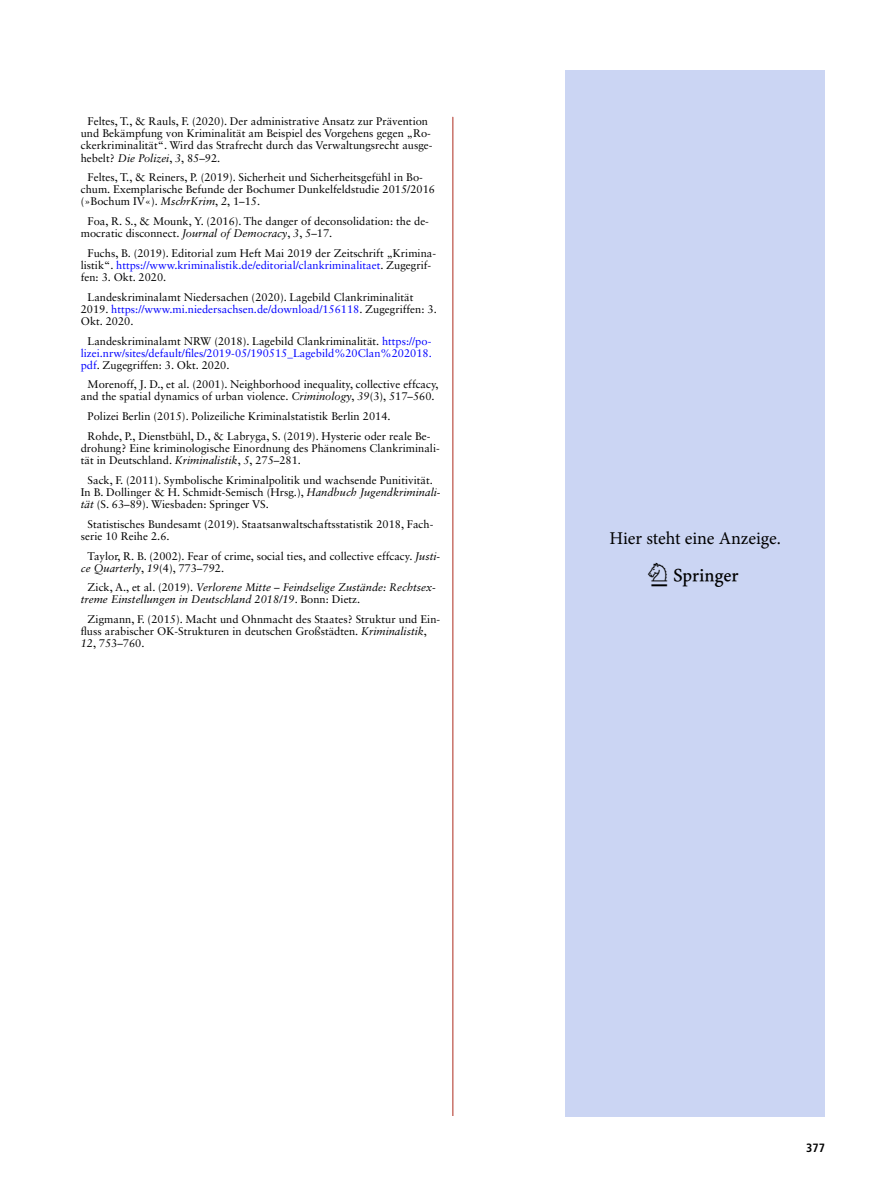
<style>
.page{position:relative;width:893px;height:1187px;background:#fff}
.page>*{position:absolute;margin:0;border:0;box-sizing:border-box;transform-origin:0 0}
.t1{font:33px "Springnew";color:#000}
.t2{font:18px "Minion Pro";color:#000}
.t3{font:700 condensed 12px "Frutiger";color:#000}
.t4{font:11.1px/12px "Sabon LT Std";color:#000}
.t5{font:11.1px/12px "Sabon LT Std";color:#00f;text-align:justify}
.t6{font:italic 11.1px/12px "Sabon LT Std";color:#000}
.s1{font-style:italic}
.s2{color:#00f}
.s3{color:#000}
.s4{font-style:normal}
</style>
<div class="page">
<hr style="left:453px;top:117px;width:1px;height:999px;background:#af2c1f">
<div style="left:566px;top:70px;width:259px;height:1046px;background:#cbd5f3"></div>
<p class="t4" style="left:81px;top:115px;width:353px;text-indent:7px">Feltes, T., &amp; Rauls, F. (2020). Der administrative Ansatz zur Prävention und Bekämpfung von Kriminalität am Beispiel des Vorgehens gegen „Ro&shy;ckerkriminalität“. Wird das Strafrecht durch das Verwaltungsrecht ausge&shy;hebelt? <span class="s1">Die Polizei</span>, <span class="s1">3</span>, 85–92.</p>
<p class="t4" style="left:81px;top:171px;width:356px;text-indent:7px">Feltes, T., &amp; Reiners, P. (2019). Sicherheit und Sicherheitsgefühl in Bo&shy;chum. Exemplarische Befunde der Bochumer Dunkelfeldstudie 2015/2016 (»Bochum IV«). <span class="s1">MschrKrim</span>, <span class="s1">2</span>, 1–15.</p>
<p class="t4" style="left:81px;top:215px;width:350px;text-indent:7px">Foa, R. S., &amp; Mounk, Y. (2016). The danger of deconsolidation: the de&shy;mocratic disconnect. <span class="s1">Journal of Democracy</span>, <span class="s1">3</span>, 5–17.</p>
<p class="t4" style="left:81px;top:247px;width:357px;text-indent:7px">Fuchs, B. (2019). Editorial zum Heft Mai 2019 der Zeitschrift „Krimina&shy;listik“. <span class="s2">https://www.kriminalistik.de/editorial/clankriminalitaet</span>. Zugegrif&shy;fen: 3. Okt. 2020.</p>
<p class="t4" style="left:81px;top:291px;width:357px;text-indent:7px">Landeskriminalamt Niedersachen (2020). Lagebild Clankriminalität<br>2019. <span class="s2">https://www.mi.niedersachsen.de/download/156118</span>. Zugegriffen: 3.<br>Okt. 2020.</p>
<p class="t5" style="left:81px;top:334px;width:353px;text-indent:7px"><span class="s3">Landeskriminalamt NRW (2018). Lagebild Clankriminalität.</span> https://po&shy;lizei.nrw/sites/default/files/2019-05/190515_Lagebild%20Clan%202018. pdf<span class="s3">. Zugegriffen: 3. Okt. 2020.</span></p>
<p class="t4" style="left:81px;top:378px;width:359px;text-indent:7px">Morenoff, J. D., et al. (2001). Neighborhood inequality, collective effcacy, and the spatial dynamics of urban violence. <span class="s1">Criminology</span>, <span class="s1">39</span>(3), 517–560.</p>
<p class="t4" style="left:88px;top:406px;width:344px;line-height:19.8px">Polizei Berlin (2015). Polizeiliche Kriminalstatistik Berlin 2014.<br>Rohde, P., Dienstbühl, D., &amp; Labryga, S. (2019). Hysterie oder reale Be-</p>
<p class="t4" style="left:81px;top:442px;width:360px">drohung? Eine kriminologische Einordnung des Phänomens Clankriminali&shy;tät in Deutschland. <span class="s1">Kriminalistik</span>, <span class="s1">5</span>, 275–281.</p>
<p class="t4" style="left:81px;top:474px;width:361px;text-indent:7px">Sack, F. (2011). Symbolische Kriminalpolitik und wachsende Punitivität.<br>In B. Dollinger &amp; H. Schmidt-Semisch (Hrsg.), <span class="s1">Handbuch Jugendkriminali&shy;tät</span> (S. 63–89). Wiesbaden: Springer VS.</p>
<p class="t4" style="left:81px;top:517px;width:354px;text-indent:7px">Statistisches Bundesamt (2019). Staatsanwaltschaftsstatistik 2018, Fach&shy;serie 10 Reihe 2.6.</p>
<p class="t4" style="left:81px;top:549px;width:361px;text-indent:7px">Taylor, R. B. (2002). Fear of crime, social ties, and collective effcacy. <span class="s1">Justi&shy;ce Quarterly</span>, <span class="s1">19</span>(4), 773–792.</p>
<p class="t6" style="left:81px;top:581px;width:357px;text-indent:7px"><span class="s4">Zick, A., et al. (2019).</span> Verlorene Mitte – Feindselige Zustände: Rechtsex&shy;treme Einstellungen in Deutschland 2018/19<span class="s4">. Bonn: Dietz.</span></p>
<p class="t4" style="left:81px;top:613px;width:361px;text-indent:7px">Zigmann, F. (2015). Macht und Ohnmacht des Staates? Struktur und Ein&shy;fluss arabischer OK-Strukturen in deutschen Großstädten. <span class="s1">Kriminalistik</span>,<br><span class="s1">12</span>, 753–760.</p>
<h2 class="t2" style="left:610px;top:526px;width:173px">Hier steht eine Anzeige.</h2>
<h1 class="t1" style="left:651px;top:563px;width:89px">123</h1>
<p class="t3" style="left:806px;top:1140px;width:20px">377</p>
</div>
